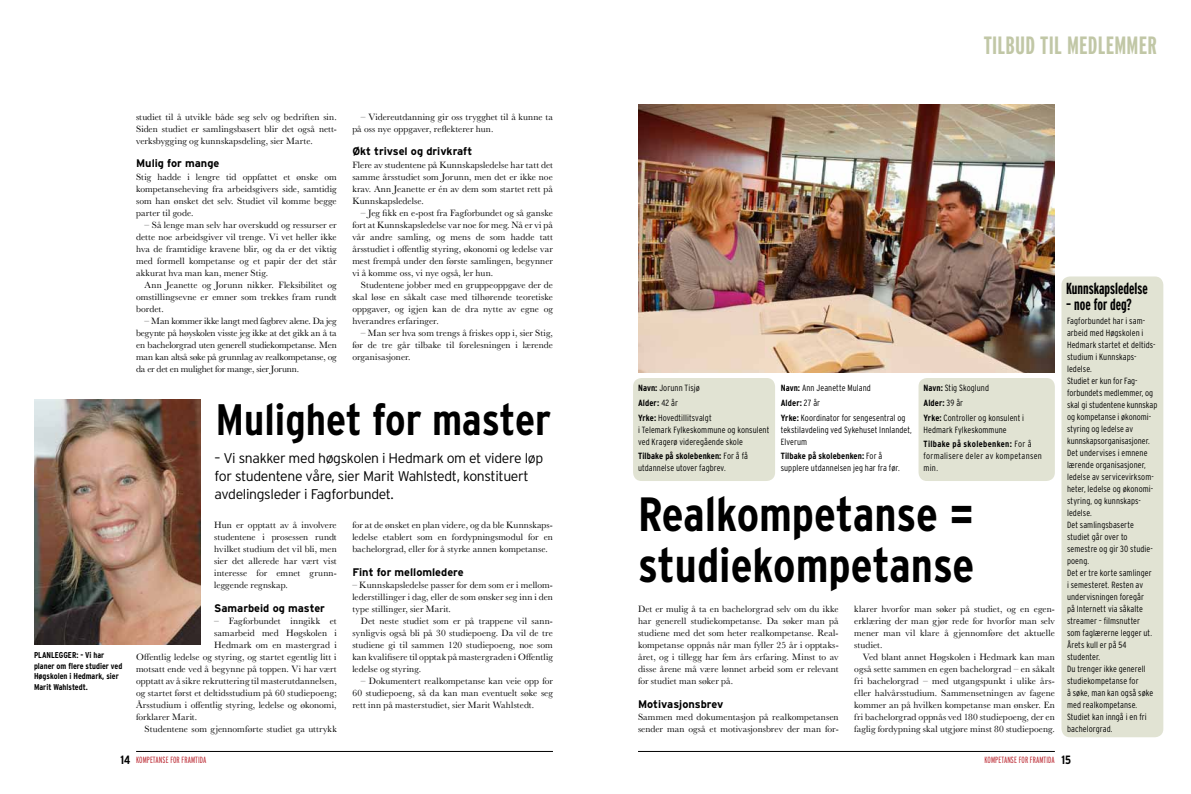
<style>
.page{position:relative;width:1191px;height:794px;background:#fff}
.page>*{position:absolute;margin:0;border:0;box-sizing:border-box;transform-origin:0 0}
.t1{font:700 condensed 48px/50px "Interstate";color:#000}
.t2{font:700 condensed 44px "Interstate";color:#000}
.t3{font:700 extra-condensed 25px "Interstate";letter-spacing:.01em;color:#c1c7a6}
.t4{font:700 extra-condensed 16px "Interstate";color:#000}
.t5{font:300 14px/18px "Interstate";letter-spacing:-.025em;color:#000}
.t6{font:700 11px "Interstate";color:#000}
.t7{font:9.5px/12px "Baskerville";letter-spacing:.01em;color:#000;text-align:justify}
.t8{font:300 condensed 9px/12px "Interstate";letter-spacing:.005em;color:#000}
.t9{font:300 extra-condensed 9px "Interstate";letter-spacing:.01em;color:#b71c26}
.t10{font:300 condensed 9px/12px "Interstate";letter-spacing:.03em;color:#000}
.t11{font:700 condensed 8.5px/10.5px "Interstate";color:#000}
.s1{font-weight:700}
.s2{font-weight:700;font-stretch:condensed;font-size:12px;color:#000}
</style>
<div class="page">
<hr style="left:136px;top:751px;width:417px;height:1px;background:#000">
<hr style="left:638px;top:751px;width:416px;height:1px;background:#000">
<div style="left:918px;top:378px;width:136px;height:103px;background:#e1e3d3;border-radius:9px"></div>
<div style="left:633px;top:378px;width:142px;height:103px;background:#e1e3d3;border-radius:9px"></div>
<div style="left:1061px;top:276px;width:102px;height:461px;background:#e1e3d3;border-radius:9px"></div>
<img style="left:638px;top:104px;width:416px;height:268px">
<img style="left:34px;top:399px;width:166px;height:245px">
<p class="t11" style="left:34px;top:650px;width:90px">PLANLEGGER: - Vi har planer om flere studier ved<br>Høgskolen i Hedmark, sier<br>Marit Wahlstedt.</p>
<p class="t7" style="left:136px;top:111px;width:202px">studiet til å utvikle både seg selv og bedriften sin.<br>Siden studiet er samlingsbasert blir det også nett&shy;verksbygging og kunnskapsdeling, sier Marte.</p>
<p class="t6" style="left:136px;top:157px;width:85px">Mulig for mange</p>
<p class="t7" style="left:136px;top:171px;width:202px">Stig hadde i lengre tid oppfattet et ønske om kompetanseheving fra arbeidsgivers side, samtidig som han ønsket det selv. Studiet vil komme begge parter til gode.</p>
<p class="t7" style="left:136px;top:219px;width:202px;text-indent:9px">– Så lenge man selv har overskudd og ressurser er dette noe arbeidsgiver vil trenge. Vi vet heller ikke hva de framtidige kravene blir, og da er det viktig med formell kompetanse og et papir der det står akkurat hva man kan, mener Stig.</p>
<p class="t7" style="left:136px;top:279px;width:202px;text-indent:9px">Ann Jeanette og Jorunn nikker. Fleksibilitet og omstillingsevne er emner som trekkes fram rundt bordet.</p>
<p class="t7" style="left:136px;top:315px;width:202px;text-indent:9px">– Man kommer ikke langt med fagbrev alene. Da jeg begynte på høyskolen visste jeg ikke at det gikk an å ta en bachelorgrad uten generell studiekompetanse. Men man kan altså søke på grunnlag av realkompetanse, og da er det en mulighet for mange, sier Jorunn.</p>
<p class="t7" style="left:352px;top:111px;width:202px;text-indent:9px">– Videreutdanning gir oss trygghet til å kunne ta på oss nye oppgaver, reflekterer hun.</p>
<p class="t6" style="left:352px;top:145px;width:121px">Økt trivsel og drivkraft</p>
<p class="t7" style="left:352px;top:159px;width:202px">Flere av studentene på Kunnskapsledelse har tatt det samme årsstudiet som Jorunn, men det er ikke noe krav. Ann Jeanette er én av dem som startet rett på Kunnskapsledelse.</p>
<p class="t7" style="left:352px;top:207px;width:202px;text-indent:9px">– Jeg fikk en e-post fra Fagforbundet og så ganske fort at Kunnskapsledelse var noe for meg. Nå er vi på vår andre samling, og mens de som hadde tatt årsstudiet i offentlig styring, økonomi og ledelse var mest frempå under den første samlingen, begynner vi å komme oss, vi nye også, ler hun.</p>
<p class="t7" style="left:352px;top:279px;width:202px;text-indent:9px">Studentene jobber med en gruppeoppgave der de skal løse en såkalt case med tilhørende teoretiske oppgaver, og igjen kan de dra nytte av egne og hverandres erfaringer.</p>
<p class="t7" style="left:352px;top:327px;width:202px;text-indent:9px">– Man ser hva som trengs å friskes opp i, sier Stig, før de tre går tilbake til forelesningen i lærende organisasjoner.</p>
<h2 class="t2" style="left:216px;top:394px;width:337px">Mulighet for master</h2>
<h3 class="t5" style="left:214px;top:449px;width:330px">– Vi snakker med høgskolen i Hedmark om et videre løp for studentene våre, sier Marit Wahlstedt, konstituert avdelingsleder i Fagforbundet.</h3>
<p class="t7" style="left:214px;top:519px;width:124px">Hun er opptatt av å involvere studentene i prosessen rundt hvilket studium det vil bli, men sier det allerede har vært vist interesse for emnet grunn&shy;leggende regnskap.</p>
<p class="t6" style="left:214px;top:601px;width:112px">Samarbeid og master</p>
<p class="t7" style="left:214px;top:615px;width:124px">– Fagforbundet inngikk et</p>
<p class="t7" style="left:214px;top:627px;width:124px">samarbeid med Høgskolen i</p>
<p class="t7" style="left:214px;top:639px;width:124px">Hedmark om en mastergrad i</p>
<p class="t7" style="left:136px;top:651px;width:202px">Offentlig ledelse og styring, og startet egentlig litt i</p>
<p class="t7" style="left:136px;top:663px;width:202px">motsatt ende ved å begynne på toppen. Vi har vært</p>
<p class="t7" style="left:136px;top:675px;width:202px">opptatt av å sikre rekruttering til masterutdannelsen,</p>
<p class="t7" style="left:136px;top:687px;width:202px">og startet først et deltidsstudium på 60 studiepoeng;</p>
<p class="t7" style="left:136px;top:699px;width:202px">Årsstudium i offentlig styring, ledelse og økonomi,</p>
<p class="t7" style="left:136px;top:711px;width:63px">forklarer Marit.</p>
<p class="t7" style="left:145px;top:723px;width:194px">Studentene som gjennomførte studiet ga uttrykk</p>
<p class="t7" style="left:352px;top:519px;width:202px">for at de ønsket en plan videre, og da ble Kunnskaps&shy;ledelse etablert som en fordypningsmodul for en bachelorgrad, eller for å styrke annen kompetanse.</p>
<p class="t6" style="left:352px;top:565px;width:113px">Fint for mellomledere</p>
<p class="t7" style="left:352px;top:579px;width:202px">– Kunnskapsledelse passer for dem som er i mellom&shy;lederstillinger i dag, eller de som ønsker seg inn i den type stillinger, sier Marit.</p>
<p class="t7" style="left:352px;top:615px;width:202px;text-indent:9px">Det neste studiet som er på trappene vil sann&shy;synligvis også bli på 30 studiepoeng. Da vil de tre studiene gi til sammen 120 studiepoeng, noe som kan kvalifisere til opptak på mastergraden i Offentlig ledelse og styring.</p>
<p class="t7" style="left:352px;top:675px;width:202px;text-indent:9px">– Dokumentert realkompetanse kan veie opp for 60 studiepoeng, så da kan man eventuelt søke seg rett inn på masterstudiet, sier Marit Wahlstedt.</p>
<h3 class="t3" style="left:983px;top:32px;width:175px">Tilbud til medlemmer</h3>
<p class="t8" style="left:923px;top:380px;width:102px;line-height:14.8px"><span class="s1">Navn:</span> Stig Skoglund<br><span class="s1">Alder:</span> 39 år<br><span class="s1">Yrke:</span> Controller og konsulent i</p>
<p class="t8" style="left:923px;top:422px;width:110px;line-height:14.8px">Hedmark Fylkeskommune<br><span class="s1">Tilbake på skolebenken:</span> For å</p>
<p class="t10" style="left:923px;top:450px;width:120px">formalisere deler av kompetansen min.</p>
<h1 class="t1" style="left:638px;top:489px;width:338px">Realkompetanse = studiekompetanse</h1>
<p class="t8" style="left:780px;top:380px;width:126px;line-height:14.8px"><span class="s1">Navn:</span> Ann Jeanette Muland<br><span class="s1">Alder:</span> 27 år<br><span class="s1">Yrke:</span> Koordinator for sengesentral og</p>
<p class="t8" style="left:780px;top:423px;width:133px">tekstilavdeling ved Sykehuset Innlandet,<br>Elverum</p>
<p class="t8" style="left:780px;top:450px;width:120px"><span class="s1">Tilbake på skolebenken:</span> For å supplere utdannelsen jeg har fra før.</p>
<p class="t8" style="left:638px;top:380px;width:75px;line-height:14.8px"><span class="s1">Navn:</span> Jorunn Tisjø<br><span class="s1">Alder:</span> 42 år<br><span class="s1">Yrke:</span> Hovedtillitsvalgt</p>
<p class="t8" style="left:638px;top:423px;width:133px">i Telemark Fylkeskommune og konsulent ved Kragerø videregående skole</p>
<p class="t8" style="left:638px;top:450px;width:111px"><span class="s1">Tilbake på skolebenken:</span> For å få utdannelse utover fagbrev.</p>
<p class="t7" style="left:638px;top:603px;width:202px">Det er mulig å ta en bachelorgrad selv om du ikke har generell studiekompetanse. Da søker man på studiene med det som heter realkompetanse. Real&shy;kompetanse oppnås når man fyller 25 år i opptaks&shy;året, og i tillegg har fem års erfaring. Minst to av disse årene må være lønnet arbeid som er relevant for studiet man søker på.</p>
<p class="t6" style="left:638px;top:697px;width:87px">Motivasjonsbrev</p>
<p class="t7" style="left:638px;top:711px;width:202px">Sammen med dokumentasjon på realkompetansen sender man også et motivasjonsbrev der man for-</p>
<p class="t7" style="left:854px;top:603px;width:202px">klarer hvorfor man søker på studiet, og en egen&shy;erklæring der man gjør rede for hvorfor man selv mener man vil klare å gjennomføre det aktuelle studiet.</p>
<p class="t7" style="left:854px;top:651px;width:202px;text-indent:9px">Ved blant annet Høgskolen i Hedmark kan man også sette sammen en egen bachelorgrad – en såkalt fri bachelorgrad – med utgangspunkt i ulike års&shy;eller halvårsstudium. Sammensetningen av fagene kommer an på hvilken kompetanse man ønsker. En fri bachelorgrad oppnås ved 180 studiepoeng, der en faglig fordypning skal utgjøre minst 80 studiepoeng.</p>
<h3 class="t4" style="left:1066px;top:279px;width:83px">Kunnskapsledelse</h3>
<h3 class="t4" style="left:1066px;top:295px;width:67px">– noe for deg?</h3>
<p class="t8" style="left:1067px;top:315px;width:92px">Fagforbundet har i sam&shy;arbeid med Høgskolen i<br>Hedmark startet et deltids&shy;studium i Kunnskaps&shy;ledelse.<br>Studiet er kun for Fag&shy;forbundets medlemmer, og skal gi studentene kunnskap og kompetanse i økonomi&shy;styring og ledelse av kunnskapsorganisasjoner.<br>Det undervises i emnene lærende organisasjoner, ledelse av servicevirksom&shy;heter, ledelse og økonomi&shy;styring, og kunnskaps&shy;ledelse.<br>Det samlingsbaserte studiet går over to semestre og gir 30 studie&shy;poeng.<br>Det er tre korte samlinger<br>i semesteret. Resten av undervisningen foregår<br>på Internett via såkalte streamer – filmsnutter<br>som faglærerne legger ut.<br>Årets kull er på 54 studenter.<br>Du trenger ikke generell studiekompetanse for<br>å søke, man kan også søke med realkompetanse.<br>Studiet kan inngå i en fri bachelorgrad.</p>
<p class="t9" style="left:120px;top:754px;width:87px"><span class="s2">14</span> KOMPETANSE FOR FRAMTIDA</p>
<p class="t9" style="left:984px;top:754px;width:88px">KOMPETANSE FOR FRAMTIDA <span class="s2">15</span></p>
</div>
